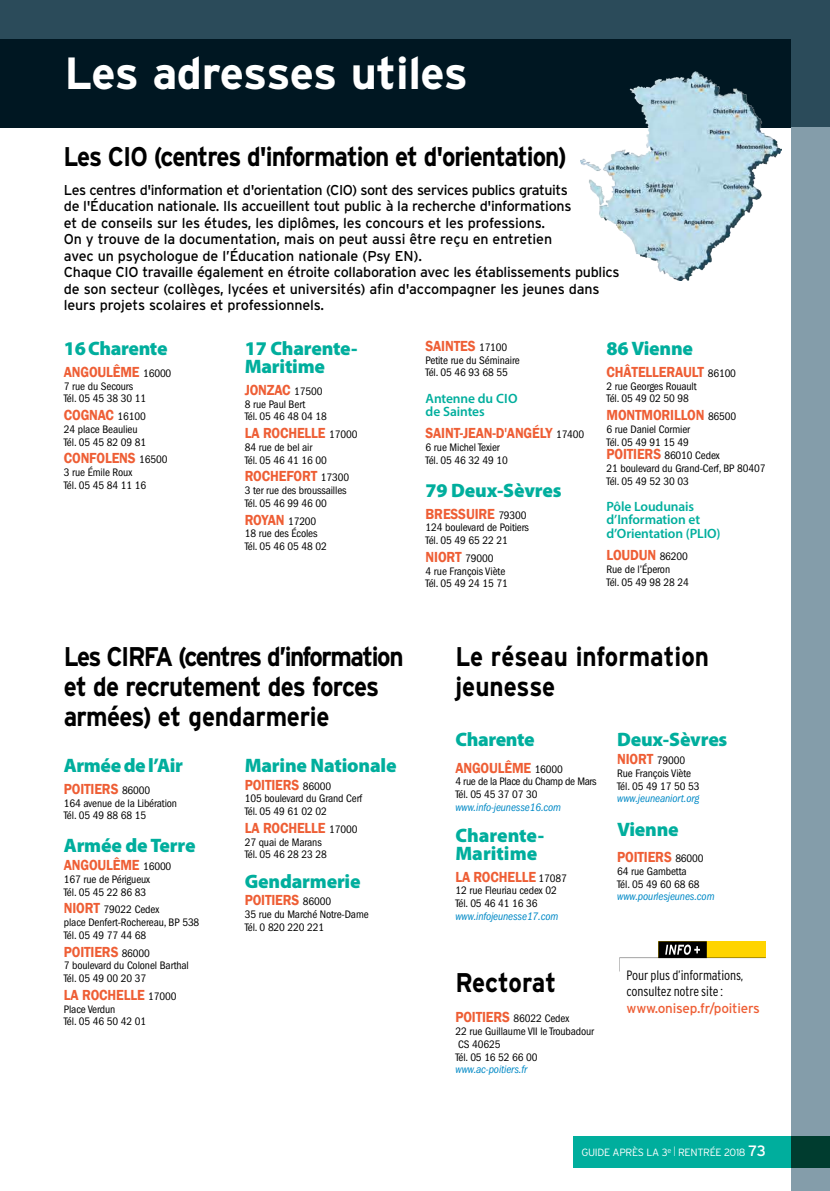
<style>
.page{position:relative;width:830px;height:1191px;background:#fff}
.page>*{position:absolute;margin:0;border:0;box-sizing:border-box;transform-origin:0 0}
.t1{font:700 45px "Interstate";letter-spacing:-.02em;color:#fff}
.t2{font:700 27px/30px "Interstate";letter-spacing:-.04em;color:#000;scale:.9 1}
.t3{font:700 27px/30px "Interstate";color:#000;scale:.9 1}
.t4{font:900 19.5px/18px "Myriad Pro";letter-spacing:-.01em;color:#00ae9d}
.t5{font:600 15px "Franklin Gothic";letter-spacing:-.01em;color:#ee5e35;scale:.9 1}
.t6{font:14.25px/16.5px "Interstate";letter-spacing:-.02em;color:#000}
.t7{font:600 13.5px/13.5px "Myriad Pro";letter-spacing:-.01em;color:#00ae9d}
.t8{font:300 condensed 13.5px/16.5px "Interstate";letter-spacing:-.01em;color:#000}
.t9{font:13.5px "Interstate";letter-spacing:-.015em;color:#ee5e35}
.t10{font:condensed 11.25px/12.8px "ITC Franklin Gothic Std";letter-spacing:-.01em;color:#000}
.t11{font:italic condensed 11.25px "ITC Franklin Gothic Std";letter-spacing:-.01em;color:#0089c6}
.t12{font:condensed 11.25px/12.8px "ITC Franklin Gothic Std";letter-spacing:-.03em;color:#000}
.t13{font:300 10.5px "Interstate";letter-spacing:-.03em;color:#fff}
.s1{font-family:"Franklin Gothic";font-weight:600;font-stretch:normal;font-size:15px;color:#ee5e35}
.s2{font-family:"ITC Franklin Gothic Std";font-weight:400;font-stretch:condensed;font-size:11.25px;color:#000}
.s3{font-size:13.5px}
.s4{color:#000}
.s5{font-weight:400;font-size:15px;color:#000}
</style>
<div class="page">
<div style="left:0;top:0;width:829px;height:128px;background:#001722"></div>
<div style="left:791px;top:0;width:38px;height:128px;background:#2b4b5a"></div>
<div style="left:0;top:0;width:829px;height:39px;background:#2b4b5a"></div>
<div style="left:791px;top:128px;width:38px;height:1063px;background:#849daa"></div>
<img style="left:580px;top:72px;width:201px;height:209px">
<div style="left:658px;top:941px;width:107px;height:17px;background:#ffd400"></div>
<div style="left:658px;top:941px;width:48px;height:17px;background:#000"></div>
<svg style="left:619px;top:944px;width:146px;height:27px"></svg>
<div style="left:573px;top:1135px;width:256px;height:32px;background:#00ae9d"></div>
<div style="left:791px;top:1135px;width:38px;height:32px;background:#003c2f"></div>
<h1 class="t1" style="left:64px;top:46px;width:405px">Les adresses utiles</h1>
<h2 class="t2" style="left:63px;top:141px;width:560px">Les CIO (centres d'information et d'orientation)</h2>
<p class="t6" style="left:64px;top:181px;width:557px">Les centres d'information et d'orientation (CIO) sont des services publics gratuits<br>de l'Éducation nationale. Ils accueillent tout public à la recherche d'informations<br>et de conseils sur les études, les diplômes, les concours et les professions.<br>On y trouve de la documentation, mais on peut aussi être reçu en entretien<br>avec un psychologue de l’Éducation nationale (Psy EN).<br>Chaque CIO travaille également en étroite collaboration avec les établissements publics de son secteur (collèges, lycées et universités) afin d'accompagner les jeunes dans leurs projets scolaires et professionnels.</p>
<h3 class="t4" style="left:64px;top:339px;width:105px">16 Charente</h3>
<h3 class="t5" style="left:64px;top:363px;width:11px">ANGOULÊME</h3>
<p class="t10" style="left:143px;top:367px;width:30px">16000</p>
<p class="t10" style="left:64px;top:380px;width:84px">7 rue du Secours<br>Tél. 05 45 38 30 11</p>
<h3 class="t5" style="left:64px;top:406px;width:11px">COGNAC</h3>
<p class="t10" style="left:64px;top:410px;width:84px;text-indent:54px">16100<br>24 place Beaulieu<br>Tél. 05 45 82 09 81</p>
<h3 class="t5" style="left:64px;top:449px;width:46px">CON FOLEN</h3>
<p class="t10" style="left:64px;top:453px;width:105px;text-indent:64px"><span class="s1">S</span> 16500<br>3 rue Émile Roux<br>Tél. 05 45 84 11 16</p>
<h3 class="t4" style="left:244px;top:339px;width:114px">17 Charente-<br>Maritime</h3>
<h3 class="t5" style="left:244px;top:381px;width:88px">JONZAC <span class="s2">17500</span></h3>
<p class="t10" style="left:244px;top:398px;width:84px">8 rue Paul Bert<br>Tél. 05 46 48 04 18</p>
<h3 class="t5" style="left:244px;top:424px;width:30px">LA ROCHELLE</h3>
<p class="t10" style="left:329px;top:428px;width:30px">17000</p>
<p class="t10" style="left:244px;top:441px;width:84px">84 rue de bel air<br>Tél. 05 46 41 16 00</p>
<h3 class="t5" style="left:244px;top:467px;width:10px">ROCHE</h3>
<h3 class="t5" style="left:286px;top:467px;width:18px">FORT</h3>
<p class="t10" style="left:244px;top:471px;width:106px;text-indent:76px">17300<br>3 ter rue des broussailles<br>Tél. 05 46 99 46 00</p>
<h3 class="t5" style="left:244px;top:510px;width:81px">ROYAN <span class="s2">17200</span></h3>
<p class="t10" style="left:244px;top:527px;width:84px">18 rue des Écoles<br>Tél. 05 46 05 48 02</p>
<p class="t10" style="left:425px;top:341px;width:96px;text-indent:42px"><span class="s1">S</span> 17100<br>Petite rue du Séminaire<br>Tél. 05 46 93 68 55</p>
<p class="t7" style="left:425px;top:391px;width:86px">Antenne du cio de Saintes</p>
<h3 class="t5" style="left:425px;top:424px;width:17px">SAINT</h3>
<h3 class="t5" style="left:459px;top:424px;width:140px">-JEAN-D'ANG ÉLY <span class="s2">17400</span></h3>
<p class="t10" style="left:425px;top:441px;width:84px">6 rue Michel Texier<br>Tél. 05 46 32 49 10</p>
<h3 class="t4" style="left:425px;top:481px;width:137px">79 Deux-Sèvres</h3>
<h3 class="t5" style="left:425px;top:504px;width:54px">BRESSUIRE</h3>
<h3 class="t5" style="left:425px;top:336px;width:18px">SAINTE</h3>
<p class="t10" style="left:425px;top:508px;width:105px;text-indent:73px">79300<br>124 boulevard de Poitiers<br>Tél. 05 49 65 22 21</p>
<h3 class="t5" style="left:425px;top:547px;width:9px">NIORT</h3>
<p class="t10" style="left:425px;top:552px;width:84px;text-indent:40px">79000<br>4 rue François Viète<br>Tél. 05 49 24 15 71</p>
<h3 class="t4" style="left:606px;top:339px;width:88px">86 Vienne</h3>
<h3 class="t5" style="left:606px;top:363px;width:37px">CH ÂTELLERAULT</h3>
<p class="t10" style="left:707px;top:367px;width:30px">86100</p>
<p class="t10" style="left:606px;top:380px;width:92px">2 rue Georges Rouault<br>Tél. 05 49 02 50 98</p>
<h3 class="t5" style="left:606px;top:406px;width:10px">MONTMORILLON</h3>
<p class="t10" style="left:707px;top:410px;width:30px">86500</p>
<p class="t10" style="left:606px;top:423px;width:85px">6 rue Daniel Cormier<br>Tél. 05 49 91 15 49</p>
<h3 class="t5" style="left:606px;top:445px;width:17px">POITIER</h3>
<p class="t10" style="left:606px;top:449px;width:160px;text-indent:47px"><span class="s1">S</span> 86010 Cedex<br>21 boulevard du Grand-Cerf, BP 80407<br>Tél. 05 49 52 30 03</p>
<p class="t7" style="left:606px;top:499px;width:115px">Pôle Loudunais d’Information et d’Orientation (PLIO)</p>
<h3 class="t5" style="left:606px;top:546px;width:92px">LOUDUN <span class="s2">86200</span></h3>
<p class="t10" style="left:606px;top:563px;width:84px">Rue de l’Éperon<br>Tél. 05 49 98 28 24</p>
<h2 class="t2" style="left:64px;top:641px;width:379px">Les CIRFA (centres d’information et de recrutement des forces armées) et gendarmerie</h2>
<h2 class="t3" style="left:455px;top:641px;width:283px">Le réseau information jeunesse</h2>
<h3 class="t4" style="left:244px;top:756px;width:153px">Marine Nationale</h3>
<h3 class="t5" style="left:244px;top:775px;width:17px">POITIER</h3>
<h3 class="t4" style="left:455px;top:731px;width:81px">Charente</h3>
<h3 class="t5" style="left:455px;top:758px;width:121px">ANGOULÊME <span class="s2">16000</span></h3>
<p class="t12" style="left:455px;top:775px;width:142px">4 rue de la Place du Champ de Mars<br>Tél. 05 45 37 07 30</p>
<p class="t11" style="left:455px;top:800px;width:107px">www.info-jeunesse16.com</p>
<h3 class="t4" style="left:455px;top:826px;width:90px">Charente-<br>Maritime</h3>
<h3 class="t5" style="left:455px;top:867px;width:125px">LA ROCHELLE <span class="s2">17087</span></h3>
<p class="t10" style="left:455px;top:884px;width:103px">12 rue Fleuriau cedex 02<br>Tél. 05 46 41 16 36</p>
<p class="t11" style="left:455px;top:909px;width:104px">www.infojeunesse17.com</p>
<h3 class="t4" style="left:617px;top:731px;width:112px">Deux-Sèvres</h3>
<h3 class="t5" style="left:617px;top:749px;width:77px">NIORT <span class="s2">79000</span></h3>
<p class="t10" style="left:617px;top:766px;width:84px">Rue François Viète<br>Tél. 05 49 17 50 53</p>
<p class="t11" style="left:617px;top:792px;width:84px">www.jeuneaniort.org</p>
<h3 class="t4" style="left:617px;top:820px;width:63px">Vienne</h3>
<h3 class="t5" style="left:617px;top:847px;width:17px">POITIER</h3>
<h3 class="t4" style="left:64px;top:756px;width:120px">Armée de l’Air</h3>
<h3 class="t5" style="left:64px;top:779px;width:17px">POITIER</h3>
<p class="t10" style="left:244px;top:779px;width:119px;text-indent:47px"><span class="s1">S</span> 86000<br>105 boulevard du Grand Cerf<br>Tél. 05 49 61 02 02</p>
<h3 class="t5" style="left:244px;top:818px;width:30px">LA ROCHELLE</h3>
<p class="t10" style="left:329px;top:822px;width:30px">17000</p>
<p class="t10" style="left:244px;top:835px;width:84px">27 quai de Marans<br>Tél. 05 46 28 23 28</p>
<h3 class="t4" style="left:244px;top:872px;width:117px">Gendarmerie</h3>
<h3 class="t5" style="left:244px;top:891px;width:17px">POITIER</h3>
<p class="t10" style="left:64px;top:783px;width:115px;text-indent:47px"><span class="s1">S</span> 86000<br>164 avenue de la Libération<br>Tél. 05 49 88 68 15</p>
<h3 class="t4" style="left:64px;top:837px;width:133px">Armée de Terre</h3>
<h3 class="t5" style="left:64px;top:855px;width:11px">ANGOULÊME</h3>
<p class="t10" style="left:617px;top:852px;width:88px;text-indent:47px"><span class="s1">S</span> 86000<br>64 rue Gambetta<br>Tél. 05 49 60 68 68</p>
<p class="t11" style="left:617px;top:890px;width:99px">www.pourlesjeunes.com</p>
<p class="t10" style="left:64px;top:860px;width:109px;text-indent:79px">16000<br>167 rue de Périgueux<br>Tél. 05 45 22 86 83</p>
<h3 class="t5" style="left:64px;top:899px;width:9px">NIORT</h3>
<p class="t10" style="left:244px;top:895px;width:125px;text-indent:47px"><span class="s1">S</span> 86000<br>35 rue du Marché Notre-Dame<br>Tél. 0 820 220 221</p>
<p class="t10" style="left:64px;top:903px;width:137px;text-indent:40px">79022 Cedex<br>place Denfert-Rochereau, BP 538<br>Tél. 05 49 77 44 68</p>
<h3 class="t5" style="left:64px;top:942px;width:17px">POITIER</h3>
<p class="t10" style="left:64px;top:946px;width:126px;text-indent:47px"><span class="s1">S</span> 86000<br>7 boulevard du Colonel Barthal<br>Tél. 05 49 00 20 37</p>
<h3 class="t5" style="left:64px;top:985px;width:30px">LA ROCHELLE</h3>
<p class="t10" style="left:148px;top:989px;width:30px">17000</p>
<p class="t10" style="left:64px;top:1002px;width:84px">Place Verdun<br>Tél. 05 46 50 42 01</p>
<p class="t8" style="left:626px;top:966px;width:118px">Pour plus d’informations, consultez notre site :</p>
<p class="t9" style="left:626px;top:999px;width:135px">www.onisep.fr/poitiers</p>
<h2 class="t3" style="left:455px;top:967px;width:113px">Rectorat</h2>
<h3 class="t5" style="left:455px;top:1008px;width:17px">POITIER</h3>
<p class="t10" style="left:455px;top:1012px;width:140px;text-indent:47px"><span class="s1">S</span> 86022 Cedex<br>22 rue Guillaume VII le Troubadour<br>CS 40625<br>Tél. 05 16 52 66 00</p>
<p class="t11" style="left:455px;top:1063px;width:73px">www.ac-poitiers.fr</p>
<p class="t13" style="left:581px;top:1146px;width:186px">GU IDE APRÈS LA 3<sup>E</sup> <span class="s3">L</span> RE<span class="s4">N</span>TR<span class="s4">É</span>E 2018<span class="s4">6</span> <span class="s5">73</span></p>
</div>
